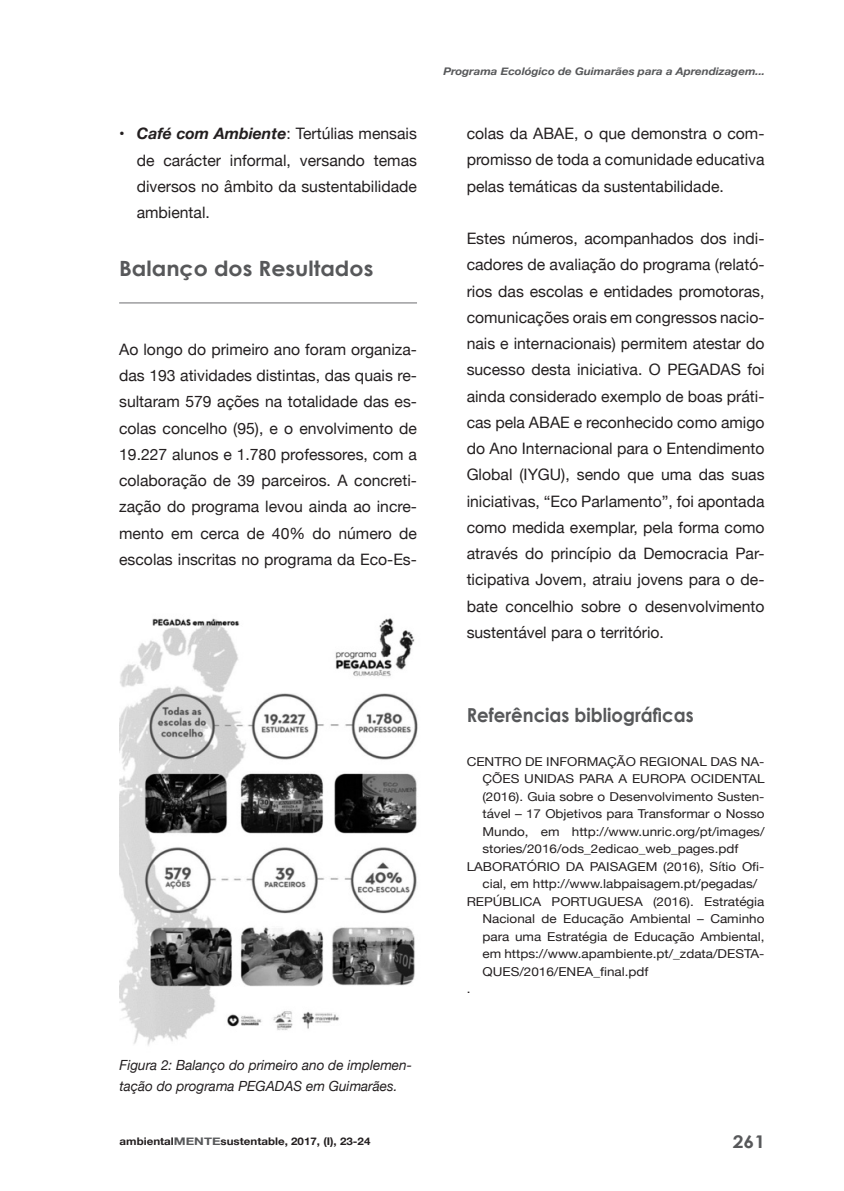
<style>
.page{position:relative;width:844px;height:1191px;background:#fff}
.page>*{position:absolute;margin:0;border:0;box-sizing:border-box;transform-origin:0 0}
.t1{font:700 21px "Century Gothic";color:#57585a;scale:1.05 1}
.t2{font:700 19.25px "Century Gothic";color:#57585a;scale:.94 1}
.t3{font:700 17.5px "Century Gothic";color:#57585a;scale:1.1 1}
.t4{font:15.75px/26.2px "Helvetica Neue";color:#231f20;text-align:justify}
.t5{font:italic 14px/21px "Helvetica Neue";color:#231f20}
.t6{font:12.25px "Helvetica Neue";color:#231f20;scale:1.1 1}
.t7{font:italic 700 10.5px "Helvetica Neue";color:#57585a;scale:1.1 1}
.t8{font:700 10.5px "Helvetica Neue";color:#231f20;scale:1.1 1}
.s1{font-weight:700;font-style:italic}
.s2{color:#57585a}
</style>
<div class="page">
<hr style="left:119px;top:302px;width:298px;height:1px;background:#6c6d70">
<img style="left:119px;top:618px;width:299px;height:428px">
<p class="t4" style="left:137px;top:120px;width:282px;text-indent:-18px">• <span class="s1">Café com Ambiente</span>: Tertúlias mensais de carácter informal, versando temas diversos no âmbito da sustentabilidade ambiental.</p>
<h1 class="t1" style="left:119px;top:255px;width:243px">Balanço dos Resultados</h1>
<p class="t4" style="left:119px;top:336px;width:299px">Ao longo do primeiro ano foram organiza&shy;das 193 atividades distintas, das quais re&shy;sultaram 579 ações na totalidade das es&shy;colas concelho (95), e o envolvimento de 19.227 alunos e 1.780 professores, com a colaboração de 39 parceiros. A concreti&shy;zação do programa levou ainda ao incre&shy;mento em cerca de 40% do número de escolas inscritas no programa da Eco-Es-</p>
<p class="t5" style="left:119px;top:1053px;width:294px">Figura 2: Balanço do primeiro ano de implemen&shy;tação do programa PEGADAS em Guimarães.</p>
<p class="t7" style="left:443px;top:65px;width:294px">Programa Ecológico de Guimarães para a Aprendizagem...</p>
<p class="t4" style="left:466px;top:120px;width:299px">colas da ABAE, o que demonstra o com&shy;promisso de toda a comunidade educativa pelas temáticas da sustentabilidade.</p>
<p class="t4" style="left:466px;top:225px;width:299px">Estes números, acompanhados dos indi&shy;cadores de avaliação do programa (relató&shy;rios das escolas e entidades promotoras, comunicações orais em congressos nacio&shy;nais e internacionais) permitem atestar do sucesso desta iniciativa. O PEGADAS foi ainda considerado exemplo de boas práti&shy;cas pela ABAE e reconhecido como amigo do Ano Internacional para o Entendimento Global (IYGU), sendo que uma das suas iniciativas, “Eco Parlamento”, foi apontada como medida exemplar, pela forma como através do princípio da Democracia Par&shy;ticipativa Jovem, atraiu jovens para o de&shy;bate concelhio sobre o desenvolvimento sustentável para o território.</p>
<p class="t2" style="left:466px;top:702px;width:243px">Referências bibliográficas</p>
<p class="t6" style="left:466px;top:754px;width:272px">CENTRO DE INFORMAÇÃO REGIONAL DAS NA-</p>
<p class="t6" style="left:482px;top:771px;width:258px">ÇÕES UNIDAS PARA A EUROPA OCIDENTAL</p>
<p class="t6" style="left:482px;top:789px;width:258px">(2016). Guia sobre o Desenvolvimento Susten-</p>
<p class="t6" style="left:482px;top:806px;width:258px">tável – 17 Objetivos para Transformar o Nosso</p>
<p class="t6" style="left:482px;top:824px;width:258px">Mundo, em http://www.unric.org/pt/images/</p>
<p class="t6" style="left:482px;top:841px;width:234px">stories/2016/ods_2edicao_web_pages.pdf</p>
<p class="t6" style="left:466px;top:859px;width:272px">LABORATÓRIO DA PAISAGEM (2016), Sítio Ofi-</p>
<p class="t6" style="left:482px;top:876px;width:251px">cial, em http://www.labpaisagem.pt/pegadas/</p>
<p class="t6" style="left:466px;top:894px;width:272px">REPÚBLICA PORTUGUESA (2016). Estratégia</p>
<p class="t6" style="left:482px;top:911px;width:258px">Nacional de Educação Ambiental – Caminho</p>
<p class="t6" style="left:482px;top:929px;width:258px">para uma Estratégia de Educação Ambiental,</p>
<p class="t6" style="left:482px;top:946px;width:258px">em https://www.apambiente.pt/_zdata/DESTA-</p>
<p class="t6" style="left:482px;top:964px;width:152px">QUES/2016/ENEA_final.pdf</p>
<p class="t6" style="left:466px;top:981px;width:5px">.</p>
<p class="t8" style="left:119px;top:1134px;width:229px">ambiental<span class="s2">MENTE</span>sustentable, 2017, (I), 23-24</p>
<p class="t3" style="left:732px;top:1130px;width:31px">261</p>
</div>
